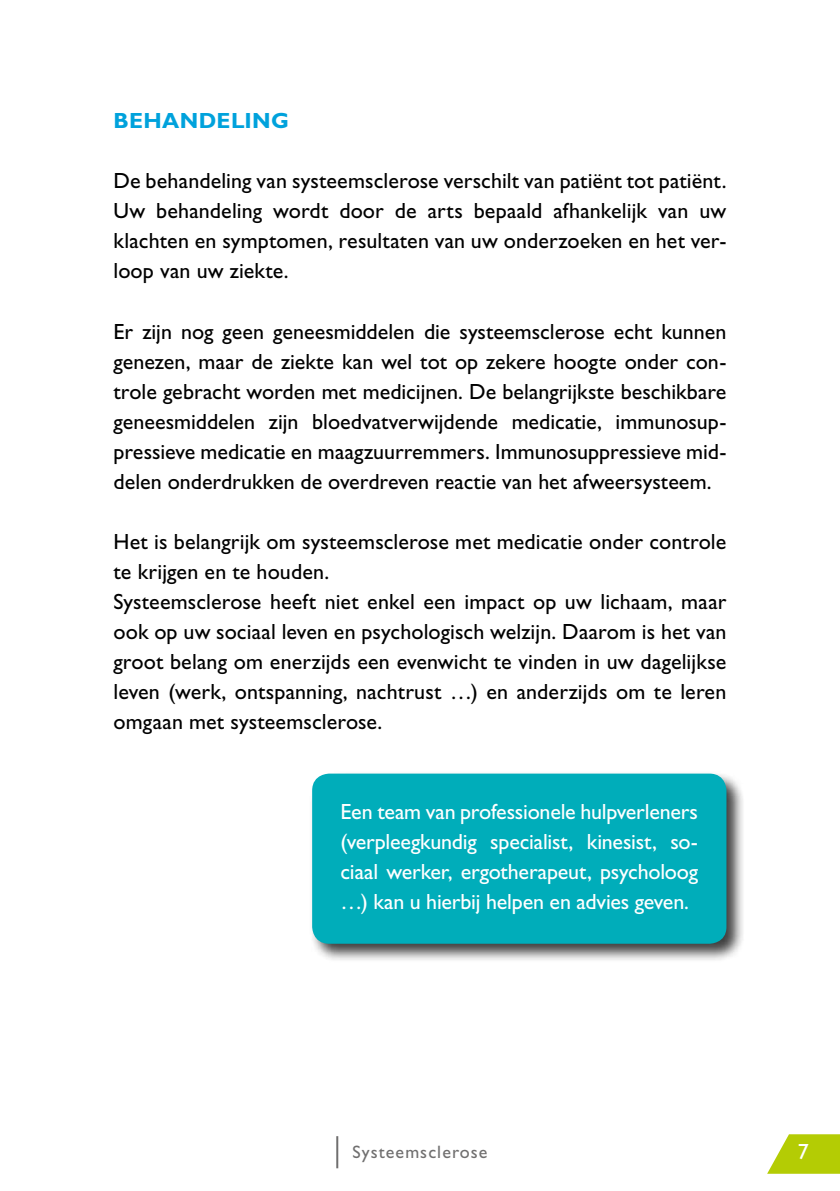
<style>
.page{position:relative;width:840px;height:1191px;background:#fff}
.page>*{position:absolute;margin:0;border:0;box-sizing:border-box;transform-origin:0 0}
.t1{font:22px/30px "Gill Sans Std";letter-spacing:.005em;color:#000;text-align:justify}
.t2{font:22px/30px "Gill Sans Std";letter-spacing:-.01em;color:#fff;text-align:justify}
.t3{font:700 22px "Gill Sans Std";letter-spacing:.01em;color:#00a2dc}
.t4{font:18px "Gill Sans Std";letter-spacing:.06em;color:#706f6f}
</style>
<div class="page">
<svg style="left:767px;top:1134px;width:72px;height:39px"></svg>
<hr style="left:336px;top:1136px;width:2px;height:32px;background:#706f6f">
<div style="left:309px;top:770px;width:435px;height:193px;background:#000;opacity:.75"></div>
<div style="left:312px;top:773px;width:414px;height:170px;background:#00adba;border-radius:17px"></div>
<p class="t3" style="left:113px;top:108px;width:177px">BEHANDELING</p>
<p class="t1" style="left:113px;top:166px;width:614px">De behandeling van systeemsclerose verschilt van patiënt tot patiënt.<br>Uw behandeling wordt door de arts bepaald afhankelijk van uw klachten en symptomen, resultaten van uw onderzoeken en het ver&shy;loop van uw ziekte.</p>
<p class="t1" style="left:113px;top:316px;width:614px">Er zijn nog geen geneesmiddelen die systeemsclerose echt kunnen genezen, maar de ziekte kan wel tot op zekere hoogte onder con&shy;trole gebracht worden met medicijnen. De belangrijkste beschikbare geneesmiddelen zijn bloedvatverwijdende medicatie, immunosup&shy;pressieve medicatie en maagzuurremmers. Immunosuppressieve mid&shy;delen onderdrukken de overdreven reactie van het afweersysteem.</p>
<p class="t1" style="left:113px;top:526px;width:614px">Het is belangrijk om systeemsclerose met medicatie onder controle te krijgen en te houden.</p>
<p class="t1" style="left:113px;top:586px;width:614px">Systeemsclerose heeft niet enkel een impact op uw lichaam, maar ook op uw sociaal leven en psychologisch welzijn. Daarom is het van groot belang om enerzijds een evenwicht te vinden in uw dagelijkse leven (werk, ontspanning, nachtrust …) en anderzijds om te leren omgaan met systeemsclerose.</p>
<p class="t2" style="left:340px;top:796px;width:359px">Een team van professionele hulpverleners (verpleegkundig specialist, kinesist, so&shy;ciaal werker, ergotherapeut, psycholoog …) kan u hierbij helpen en advies geven.</p>
<p class="t4" style="left:352px;top:1141px;width:136px">Systeemsclerose</p>
<p class="t2" style="left:797px;top:1136px;width:12px">7</p>
</div>
